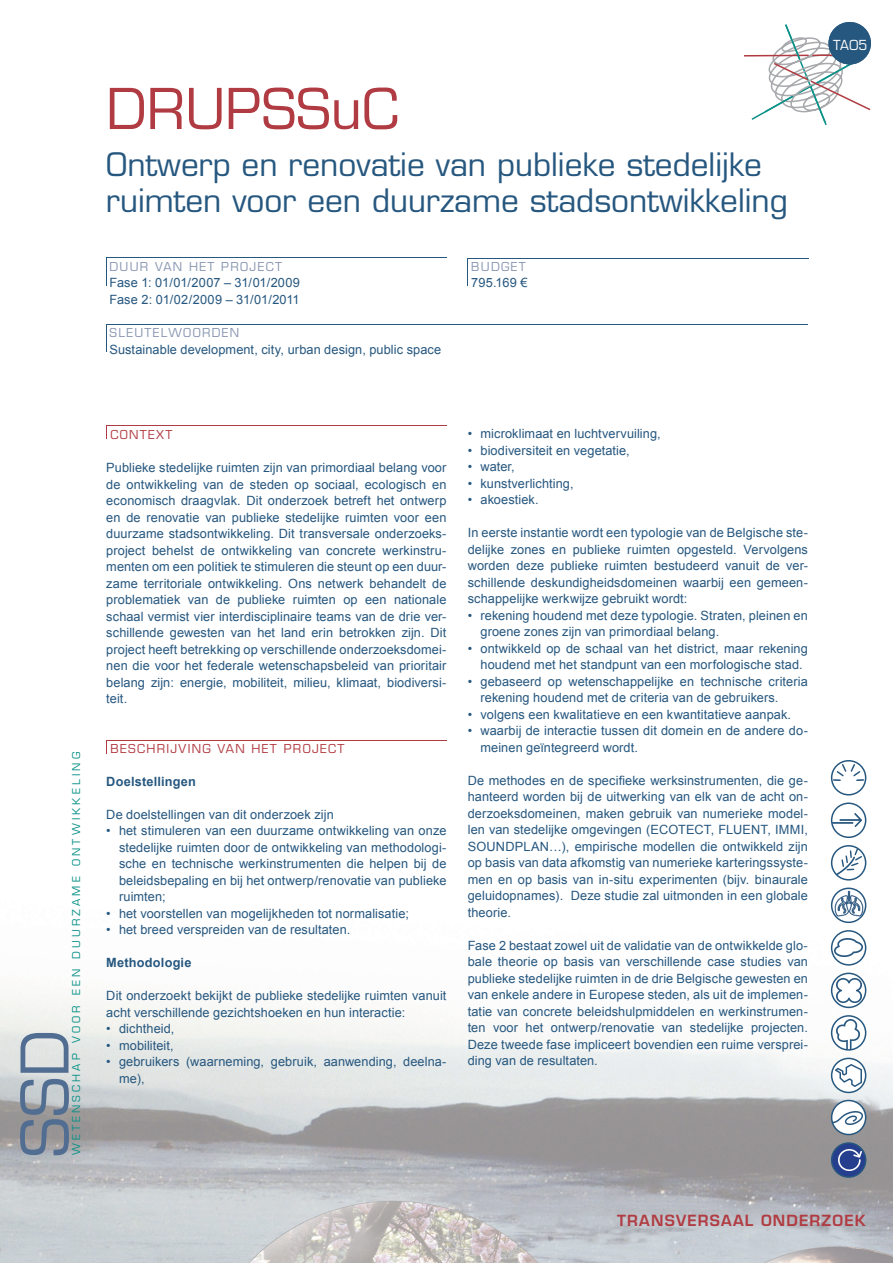
<style>
.page{position:relative;width:893px;height:1263px;background:#fff}
.page>*{position:absolute;margin:0;border:0;box-sizing:border-box;transform-origin:0 0}
.t1{font:64.05px "Eurostile LT Std";color:#516d91}
.t2{font:54.9px "Eurostile LT Std";color:#b13b42}
.t3{font:31.5px/36px "Eurostile LT Std";color:#26577f}
.t4{font:600 15px "Eurostile LT Std";letter-spacing:.08em;color:#b13b42}
.t5{font:13.5px "Eurostile LT Std";letter-spacing:.03em;color:#fff;scale:.95 1}
.t6{font:12.75px/16.5px "Arial";letter-spacing:.005em;color:#26577f}
.t7{font:700 12.75px "Arial";letter-spacing:.015em;color:#26577f}
.t8{font:12px "Eurostile LT Std";letter-spacing:.11em;color:#8996b1}
.t9{font:12px "Eurostile LT Std";letter-spacing:.11em;color:#b13b42}
.t10{font:10.5px "Eurostile LT Std";letter-spacing:.3em;color:#0a9188}
.s1{font-style:inherit}
</style>
<div class="page">
<img style="left:0;top:753px;width:893px;height:510px">
<svg style="left:744px;top:22px;width:127px;height:103px"></svg>
<svg style="left:831px;top:1100px;width:35px;height:35px"></svg>
<svg style="left:831px;top:1142px;width:35px;height:36px"></svg>
<svg style="left:831px;top:760px;width:35px;height:35px"></svg>
<svg style="left:831px;top:802px;width:35px;height:36px"></svg>
<svg style="left:831px;top:845px;width:35px;height:35px"></svg>
<svg style="left:831px;top:887px;width:35px;height:36px"></svg>
<svg style="left:831px;top:930px;width:35px;height:35px"></svg>
<svg style="left:831px;top:972px;width:35px;height:36px"></svg>
<svg style="left:831px;top:1015px;width:35px;height:36px"></svg>
<svg style="left:831px;top:1058px;width:35px;height:35px"></svg>
<hr style="left:106px;top:258px;width:340px;height:1px;background:#26577f">
<svg style="left:106px;top:259px;width:1px;height:27px"></svg>
<hr style="left:468px;top:258px;width:340px;height:1px;background:#26577f">
<hr style="left:106px;top:324px;width:702px;height:1px;background:#26577f">
<svg style="left:106px;top:325px;width:1px;height:27px"></svg>
<hr style="left:107px;top:425px;width:340px;height:1px;background:#b13b42">
<svg style="left:106px;top:425px;width:1px;height:13px"></svg>
<hr style="left:107px;top:740px;width:340px;height:1px;background:#b13b42">
<svg style="left:106px;top:740px;width:1px;height:13px"></svg>
<h2 class="t2" style="left:106px;top:76px;width:294px">DRUPSSuC</h2>
<h3 class="t3" style="left:106px;top:147px;width:683px">Ontwerp en renovatie van publieke stedelijke ruimten voor een duurzame stadsontwikkeling</h3>
<p class="t8" style="left:109px;top:259px;width:174px">DUUR VAN HET PROJECT</p>
<p class="t6" style="left:109px;top:275px;width:192px">Fase 1: 01/01/2007 – 31/01/2009<br>Fase 2: 01/02/2009 – 31/01/2011</p>
<p class="t8" style="left:109px;top:325px;width:131px">SLEUTELWOORDEN</p>
<p class="t6" style="left:109px;top:341px;width:333px">Sustainable development, city, urban design, public space</p>
<p class="t8" style="left:471px;top:259px;width:56px">BUDGET</p>
<p class="t6" style="left:471px;top:275px;width:58px">795.1<span class="s1">69</span> €</p>
<p class="t5" style="left:832px;top:36px;width:39px">CP 1</p>
<p class="t5" style="left:833px;top:37px;width:38px">TA05</p>
<p class="t10" style="left:70px;top:1155px;width:405px;rotate:-90deg">WETENSCHAP VOOR EEN DUURZAME ONTWIKKELING</p>
<h1 class="t1" style="left:7px;top:1157px;width:129px;rotate:-90deg">SSD</h1>
<p class="t9" style="left:111px;top:427px;width:63px">CONTEXT</p>
<p class="t6" style="left:106px;top:459px;width:342px;text-align:justify">Publieke stedelijke ruimten zijn van primordiaal belang voor de ontwikkeling van de steden op sociaal, ecologisch en economisch draagvlak. Dit onderzoek betreft het ontwerp en de renovatie van publieke stedelijke ruimten voor een duurzame stadsontwikkeling. Dit transversale onderzoeks&shy;project behelst de ontwikkeling van concrete werkinstru&shy;menten om een politiek te stimuleren die steunt op een duur&shy;zame territoriale ontwikkeling. Ons netwerk behandelt de problematiek van de publieke ruimten op een nationale schaal vermist vier interdisciplinaire teams van de drie ver&shy;schillende gewesten van het land erin betrokken zijn. Dit project heeft betrekking op verschillende onderzoeksdomei&shy;nen die voor het federale wetenschapsbeleid van prioritair belang zijn: energie, mobiliteit, milieu, klimaat, biodiversi&shy;teit.</p>
<p class="t9" style="left:111px;top:741px;width:235px">BESCHRIJVING VAN HET PROJECT</p>
<p class="t7" style="left:106px;top:773px;width:91px">Doelstellingen</p>
<p class="t6" style="left:106px;top:806px;width:229px">De doelstellingen van dit onderzoek zijn</p>
<p class="t6" style="left:119px;top:822px;width:329px;text-align:justify;text-indent:-13px">• het stimuleren van een duurzame ontwikkeling van onze stedelijke ruimten door de ontwikkeling van methodologi&shy;sche en technische werkinstrumenten die helpen bij de beleidsbepaling en bij het ontwerp/renovatie van publieke ruimten;</p>
<p class="t6" style="left:106px;top:905px;width:304px">• het voorstellen van mogelijkheden tot normalisatie;</p>
<p class="t6" style="left:106px;top:921px;width:246px">• het breed verspreiden van de resultaten.</p>
<p class="t7" style="left:106px;top:954px;width:87px">Methodologie</p>
<p class="t6" style="left:106px;top:987px;width:342px">Dit onderzoekt bekijkt de publieke stedelijke ruimten vanuit acht verschillende gezichtshoeken en hun interactie:</p>
<p class="t6" style="left:106px;top:1020px;width:70px">• dichtheid,</p>
<p class="t6" style="left:106px;top:1037px;width:69px">• mobiliteit,</p>
<p class="t6" style="left:119px;top:1053px;width:329px;text-indent:-13px">• gebruikers (waarneming, gebruik, aanwending, deelna&shy;me),</p>
<p class="t6" style="left:468px;top:426px;width:194px">• microklimaat en luchtvervuiling,</p>
<p class="t6" style="left:468px;top:442px;width:164px">• biodiversiteit en vegetatie,</p>
<p class="t6" style="left:468px;top:459px;width:48px">• water,</p>
<p class="t6" style="left:468px;top:475px;width:107px">• kunstverlichting,</p>
<p class="t6" style="left:468px;top:492px;width:72px">• akoestiek.</p>
<p class="t6" style="left:468px;top:525px;width:342px;text-align:justify">In eerste instantie wordt een typologie van de Belgische ste&shy;delijke zones en publieke ruimten opgesteld. Vervolgens worden deze publieke ruimten bestudeerd vanuit de ver&shy;schillende deskundigheidsdomeinen waarbij een gemeen&shy;schappelijke werkwijze gebruikt wordt:</p>
<p class="t6" style="left:480px;top:607px;width:329px;text-indent:-13px">• rekening houdend met deze typologie. Straten, pleinen en groene zones zijn van primordiaal belang.</p>
<p class="t6" style="left:468px;top:640px;width:342px;text-align:center">• ontwikkeld op de schaal van het district, maar rekening houdend met het standpunt van een morfologische stad.</p>
<p class="t6" style="left:480px;top:673px;width:329px;text-indent:-13px">• gebaseerd op wetenschappelijke en technische criteria rekening houdend met de criteria van de gebruikers.</p>
<p class="t6" style="left:468px;top:706px;width:325px">• volgens een kwalitatieve en een kwantitatieve aanpak.</p>
<p class="t6" style="left:480px;top:723px;width:329px;text-indent:-13px">• waarbij de interactie tussen dit domein en de andere do&shy;meinen geïntegreerd wordt.</p>
<p class="t6" style="left:468px;top:772px;width:342px;text-align:justify">De methodes en de specifieke werksinstrumenten, die ge&shy;hanteerd worden bij de uitwerking van elk van de acht on&shy;derzoeksdomeinen, maken gebruik van numerieke model&shy;len van stedelijke omgevingen (ECOTECT, FLUENT, IMMI, SOUNDPLAN…), empirische modellen die ontwikkeld zijn op basis van data afkomstig van numerieke karteringssyste&shy;men en op basis van in-situ experimenten (bijv. binaurale geluidopnames). Deze studie zal uitmonden in een globale theorie.</p>
<p class="t6" style="left:468px;top:937px;width:342px;text-align:justify">Fase 2 bestaat zowel uit de validatie van de ontwikkelde glo&shy;bale theorie op basis van verschillende case studies van publieke stedelijke ruimten in de drie Belgische gewesten en van enkele andere in Europese steden, als uit de implemen&shy;tatie van concrete beleidshulpmiddelen en werkinstrumen&shy;ten voor het ontwerp/renovatie van stedelijke projecten.<br>Deze tweede fase impliceert bovendien een ruime versprei&shy;ding van de resultaten.</p>
<p class="t4" style="left:617px;top:1211px;width:250px">TRANSVERSAAL ONDERZOEK</p>
</div>
